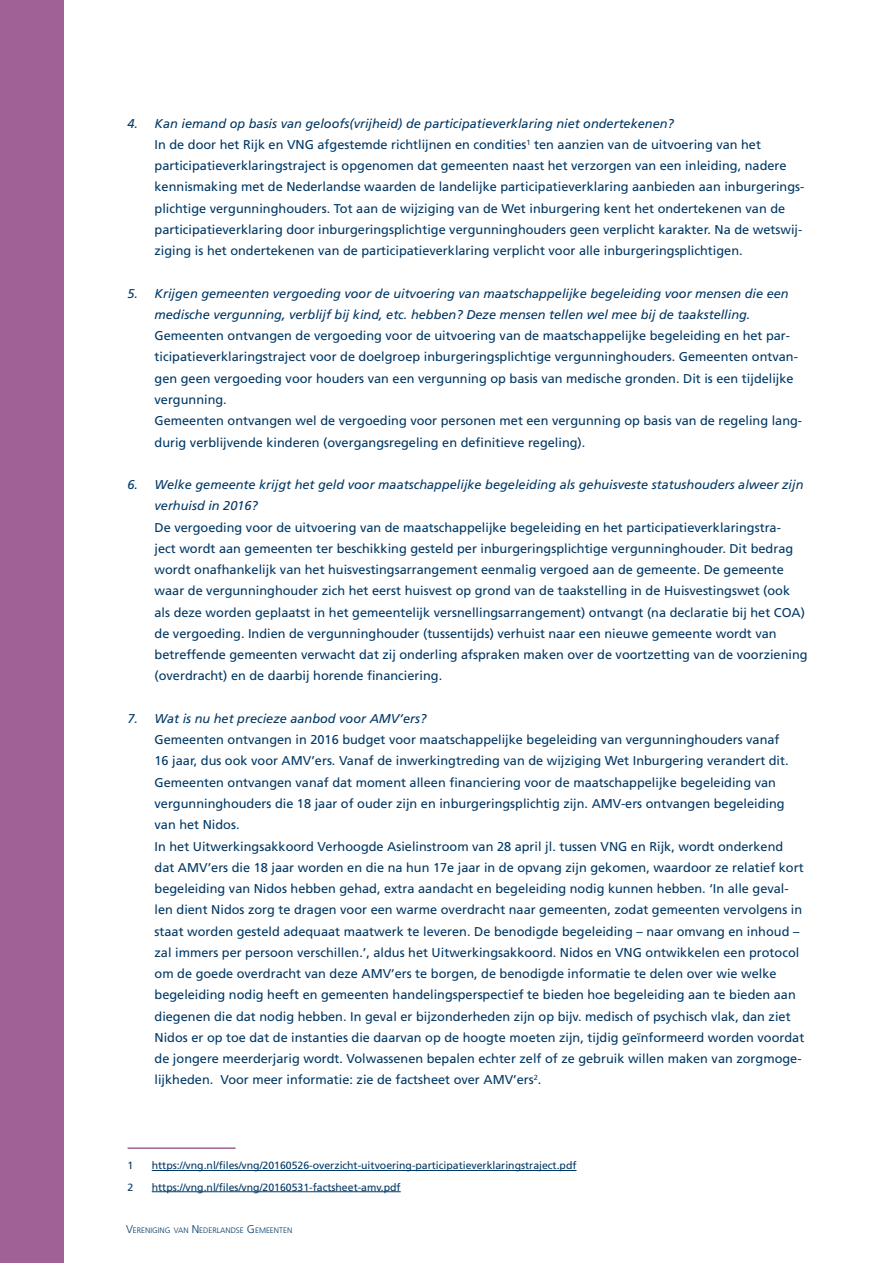
<style>
.page{position:relative;width:893px;height:1263px;background:#fff}
.page>*{position:absolute;margin:0;border:0;box-sizing:border-box;transform-origin:0 0}
._005_Broodtekst___ta{font:12.75px/21.3px "Frutiger LT Std";color:#003865}
.t1{font:italic 12.75px/21.3px "Frutiger LT Std";color:#003865}
.noot{font:10.5px "Frutiger LT Std";color:#003865}
.t2{font:300 7.8px "Frutiger LT Std";color:#003865}
.s1{font-size:11.25px}
</style>
<div class="page">
<div style="left:0;top:0;width:64px;height:1263px;background:#a06197"></div>
<hr style="left:128px;top:1147px;width:108px;height:2px;background:#a06197">
<hr style="left:152px;top:1170px;width:425px;height:1px;background:#003865">
<hr style="left:152px;top:1191px;width:249px;height:1px;background:#003865">
<p class="t1" style="left:128px;top:113px;width:548px">4. Kan iemand op basis van geloofs(vrijheid) de participatieverklaring niet ondertekenen?</p>
<p class="_005_Broodtekst___ta" style="left:155px;top:134px;width:651px">In de door het Rijk en VNG afgestemde richtlijnen en condities<sup>1</sup> ten aanzien van de uitvoering van het participatieverklaringstraject is opgenomen dat gemeenten naast het verzorgen van een inleiding, nadere kennismaking met de Nederlandse waarden de landelijke participatieverklaring aanbieden aan inburgerings&shy;plichtige vergunninghouders. Tot aan de wijziging van de Wet inburgering kent het ondertekenen van de participatieverklaring door inburgeringsplichtige vergunninghouders geen verplicht karakter. Na de wetswij&shy;ziging is het ondertekenen van de participatieverklaring verplicht voor alle inburgeringsplichtigen.</p>
<p class="t1" style="left:155px;top:283px;width:636px;text-indent:-27px">5. Krijgen gemeenten vergoeding voor de uitvoering van maatschappelijke begeleiding voor mensen die een medische vergunning, verblijf bij kind, etc. hebben? Deze mensen tellen wel mee bij de taakstelling.</p>
<p class="_005_Broodtekst___ta" style="left:155px;top:325px;width:645px">Gemeenten ontvangen de vergoeding voor de uitvoering van de maatschappelijke begeleiding en het par&shy;ticipatieverklaringstraject voor de doelgroep inburgeringsplichtige vergunninghouders. Gemeenten ontvan&shy;gen geen vergoeding voor houders van een vergunning op basis van medische gronden. Dit is een tijdelijke vergunning.</p>
<p class="_005_Broodtekst___ta" style="left:155px;top:410px;width:649px">Gemeenten ontvangen wel de vergoeding voor personen met een vergunning op basis van de regeling lang&shy;durig verblijvende kinderen (overgangsregeling en definitieve regeling).</p>
<p class="t1" style="left:155px;top:474px;width:650px;text-indent:-27px">6. Welke gemeente krijgt het geld voor maatschappelijke begeleiding als gehuisveste statushouders alweer zijn verhuisd in 2016?</p>
<p class="_005_Broodtekst___ta" style="left:155px;top:516px;width:655px">De vergoeding voor de uitvoering van de maatschappelijke begeleiding en het participatieverklaringstra-<br>ject wordt aan gemeenten ter beschikking gesteld per inburgeringsplichtige vergunninghouder. Dit bedrag wordt onafhankelijk van het huisvestingsarrangement eenmalig vergoed aan de gemeente. De gemeente waar de vergunninghouder zich het eerst huisvest op grond van de taakstelling in de Huisvestingswet (ook als deze worden geplaatst in het gemeentelijk versnellingsarrangement) ontvangt (na declaratie bij het COA) de vergoeding. Indien de vergunninghouder (tussentijds) verhuist naar een nieuwe gemeente wordt van betreffende gemeenten verwacht dat zij onderling afspraken maken over de voortzetting van de voorziening (overdracht) en de daarbij horende financiering.</p>
<p class="t1" style="left:128px;top:708px;width:300px">7. Wat is nu het precieze aanbod voor AMV’ers?</p>
<p class="_005_Broodtekst___ta" style="left:155px;top:729px;width:636px">Gemeenten ontvangen in 2016 budget voor maatschappelijke begeleiding van vergunninghouders vanaf 16 jaar, dus ook voor AMV’ers. Vanaf de inwerkingtreding van de wijziging Wet Inburgering verandert dit.<br>Gemeenten ontvangen vanaf dat moment alleen financiering voor de maatschappelijke begeleiding van vergunninghouders die 18 jaar of ouder zijn en inburgeringsplichtig zijn. AMV-ers ontvangen begeleiding van het Nidos.</p>
<p class="_005_Broodtekst___ta" style="left:155px;top:835px;width:651px">In het Uitwerkingsakkoord Verhoogde Asielinstroom van 28 april jl. tussen VNG en Rijk, wordt onderkend dat AMV’ers die 18 jaar worden en die na hun 17e jaar in de opvang zijn gekomen, waardoor ze relatief kort begeleiding van Nidos hebben gehad, extra aandacht en begeleiding nodig kunnen hebben. ‘In alle geval&shy;len dient Nidos zorg te dragen voor een warme overdracht naar gemeenten, zodat gemeenten vervolgens in staat worden gesteld adequaat maatwerk te leveren. De benodigde begeleiding – naar omvang en inhoud – zal immers per persoon verschillen.’, aldus het Uitwerkingsakkoord. Nidos en VNG ontwikkelen een protocol om de goede overdracht van deze AMV’ers te borgen, de benodigde informatie te delen over wie welke begeleiding nodig heeft en gemeenten handelingsperspectief te bieden hoe begeleiding aan te bieden aan diegenen die dat nodig hebben. In geval er bijzonderheden zijn op bijv. medisch of psychisch vlak, dan ziet Nidos er op toe dat de instanties die daarvan op de hoogte moeten zijn, tijdig geïnformeerd worden voordat de jongere meerderjarig wordt. Volwassenen bepalen echter zelf of ze gebruik willen maken van zorgmoge&shy;lijkheden. Voor meer informatie: zie de factsheet over AMV’ers<sup>2</sup>.</p>
<p class="noot" style="left:128px;top:1159px;width:7px">1</p>
<p class="noot" style="left:152px;top:1159px;width:426px">https://vng.nl/files/vng/20160526-overzicht-uitvoering-participatieverklaringstraject.pdf</p>
<p class="noot" style="left:128px;top:1181px;width:7px">2</p>
<p class="noot" style="left:152px;top:1181px;width:250px">https://vng.nl/files/vng/20160531-factsheet-amv.pdf</p>
<p class="t2" style="left:126px;top:1226px;width:168px"><span class="s1">V</span>ERENIGING VAN <span class="s1">N</span> EDERLANDSE <span class="s1">G</span> EMEENTEN</p>
</div>
